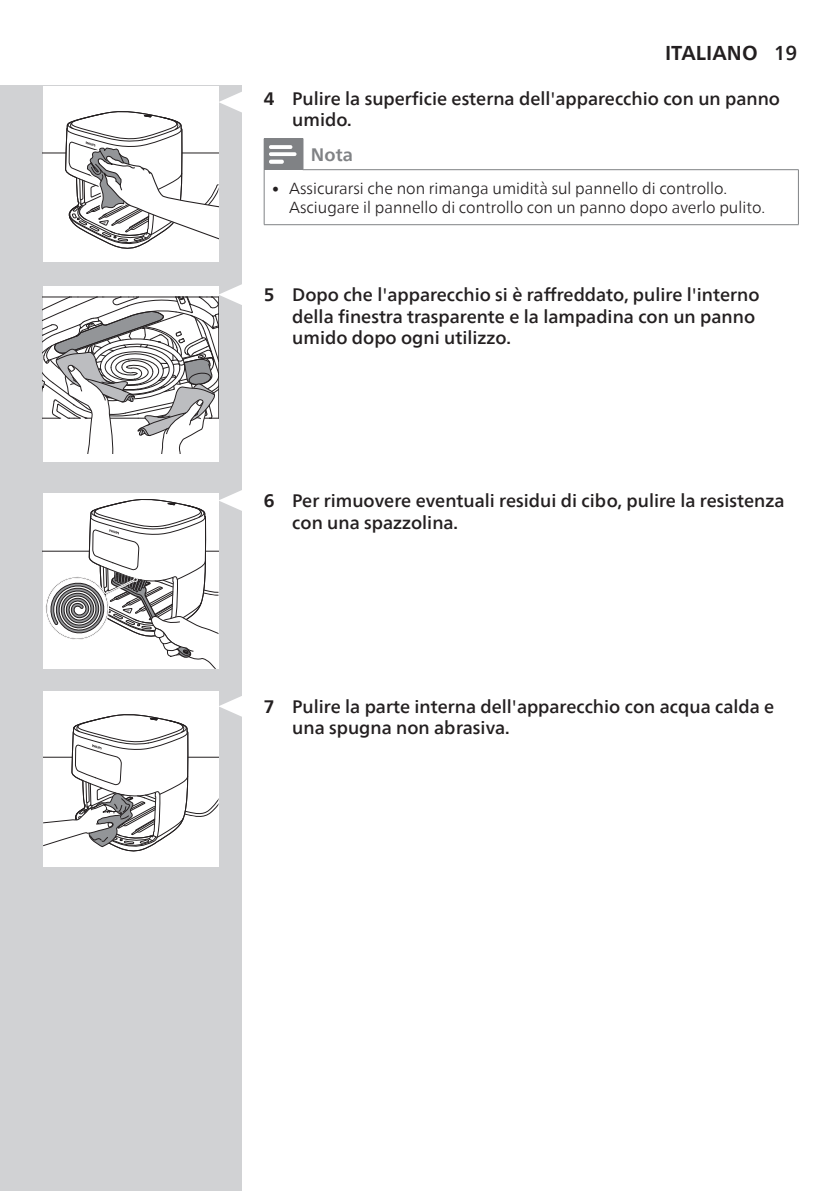
<style>
.page{position:relative;width:840px;height:1191px;background:#fff}
.page>*{position:absolute;margin:0;border:0;box-sizing:border-box;transform-origin:0 0}
.t1{font:700 20px "Neue Frutiger World";color:#231f20}
.t2{font:500 18px/21.6px "Neue Frutiger World";color:#231f20}
.cautions-caption-par{font:700 18px "Neue Frutiger World";color:#808285}
.t3{font:300 16px/19.2px "Neue Frutiger World";color:#231f20}
.s1{font-weight:500}
.s2{font-weight:700}
.s3{font-size:14.2px}
</style>
<div class="page">
<div style="left:0;top:85px;width:241px;height:1106px;background:#d1d2d4"></div>
<div style="left:264px;top:139px;width:39px;height:31px;background:#808285"></div>
<hr style="left:797px;top:170px;width:1px;height:54px;background:#808285">
<hr style="left:264px;top:170px;width:1px;height:54px;background:#808285">
<hr style="left:264px;top:224px;width:39px;height:1px;background:#808285">
<hr style="left:303px;top:224px;width:495px;height:1px;background:#808285">
<hr style="left:264px;top:138px;width:39px;height:1px;background:#808285">
<hr style="left:302px;top:169px;width:496px;height:1px;background:#808285">
<svg style="left:269px;top:145px;width:27px;height:19px"></svg>
<div style="left:43px;top:86px;width:175px;height:176px;background:#fff"></div>
<hr style="left:43px;top:153px;width:175px;height:1px;background:#231f20">
<svg style="left:65px;top:91px;width:177px;height:159px"></svg>
<div style="left:43px;top:286px;width:176px;height:176px;background:#fff"></div>
<svg style="left:43px;top:283px;width:199px;height:171px"></svg>
<svg style="left:43px;top:489px;width:199px;height:180px"></svg>
<div style="left:43px;top:691px;width:175px;height:175px;background:#fff"></div>
<svg style="left:43px;top:695px;width:199px;height:159px"></svg>
<p class="t1" style="left:664px;top:35px;width:134px">ITALIANO <span class="s1">19</span></p>
<p class="t2" style="left:292px;top:88px;width:489px;text-indent:-28px"><span class="s2">4</span> Pulire la superficie esterna dell'apparecchio con un panno umido.</p>
<p class="cautions-caption-par" style="left:311px;top:139px;width:43px">Nota</p>
<p class="t3" style="left:289px;top:179px;width:477px;text-indent:-17px"><span class="s3">•</span> Assicurarsi che non rimanga umidità sul pannello di controllo.<br>Asciugare il pannello di controllo con un panno dopo averlo pulito.</p>
<p class="t2" style="left:292px;top:284px;width:468px;text-indent:-28px"><span class="s2">5</span> Dopo che l'apparecchio si è raffreddato, pulire l'interno della finestra trasparente e la lampadina con un panno umido dopo ogni utilizzo.</p>
<p class="t2" style="left:292px;top:490px;width:493px;text-indent:-28px"><span class="s2">6</span> Per rimuovere eventuali residui di cibo, pulire la resistenza con una spazzolina.</p>
<p class="t2" style="left:292px;top:695px;width:483px;text-indent:-28px"><span class="s2">7</span> Pulire la parte interna dell'apparecchio con acqua calda e una spugna non abrasiva.</p>
</div>
